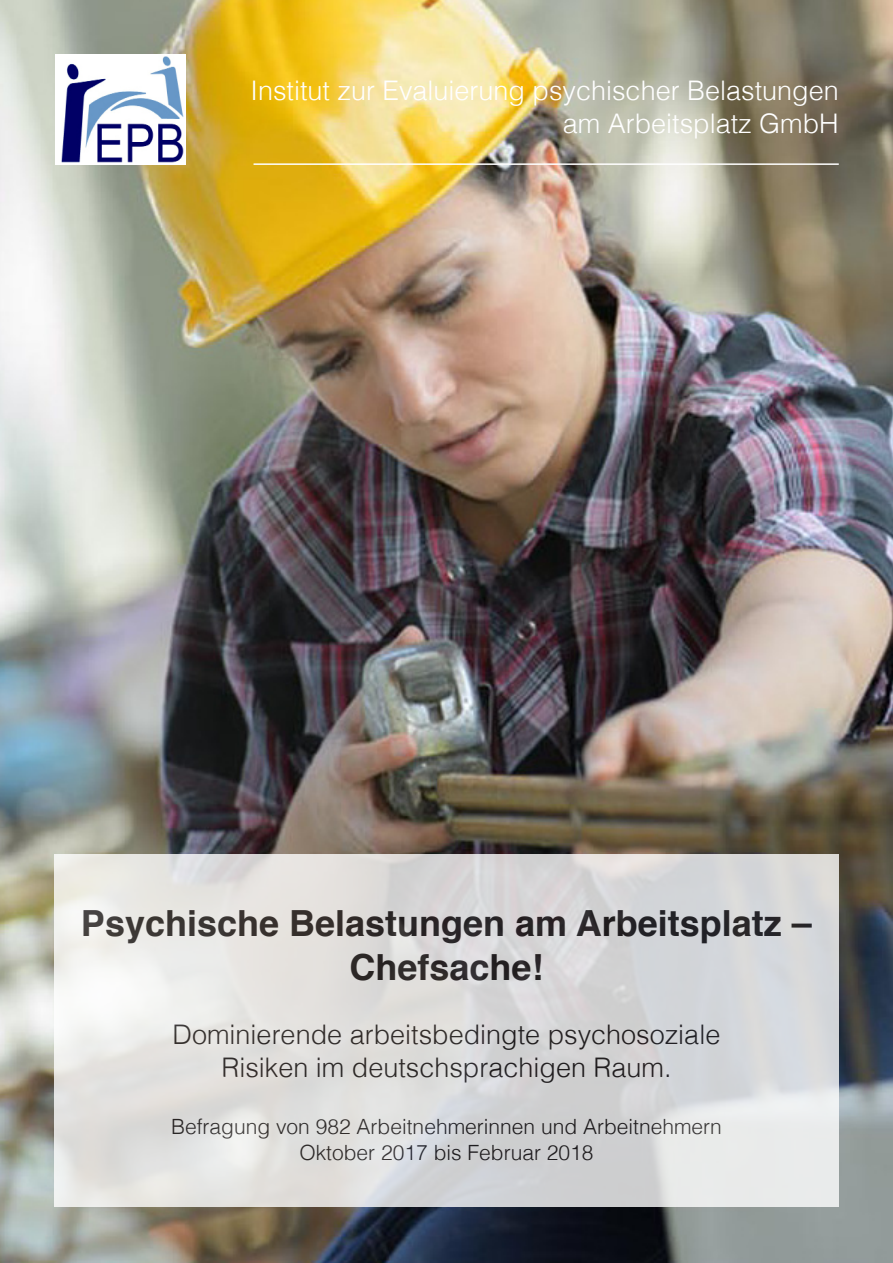
<style>
.page{position:relative;width:893px;height:1263px;background:#fff}
.page>*{position:absolute;margin:0;border:0;box-sizing:border-box;transform-origin:0 0}
.t1{font:700 36px/43.2px "Helvetica";color:#231f20;text-align:center}
.t2{font:300 27px/32.4px "Helvetica";color:#231f20;text-align:center}
.t3{font:300 27px "Helvetica";color:#fff}
.t4{font:300 21px/25.2px "Helvetica";color:#231f20;text-align:center}
</style>
<div class="page">
<img style="left:0;top:0;width:893px;height:1263px">
<svg style="left:54px;top:854px;width:785px;height:353px;background:#ddd"></svg>
<img style="left:55px;top:54px;width:131px;height:111px">
<hr style="left:254px;top:163px;width:585px;height:2px;background:#fff">
<p class="t3" style="left:250px;top:68px;width:590px">Institut zur Evaluierung psychischer Belastungen</p>
<p class="t3" style="left:563px;top:100px;width:278px">am Arbeitsplatz GmbH</p>
<h1 class="t1" style="left:81px;top:902px;width:732px">Psychische Belastungen am Arbeitsplatz –<br>Chefsache!</h1>
<p class="t2" style="left:173px;top:1017px;width:549px">Dominierende arbeitsbedingte psychosoziale<br>Risiken im deutschsprachigen Raum.</p>
<p class="t4" style="left:171px;top:1113px;width:552px">Befragung von 982 Arbeitnehmerinnen und Arbeitnehmern<br>Oktober 2017 bis Februar 2018</p>
</div>
